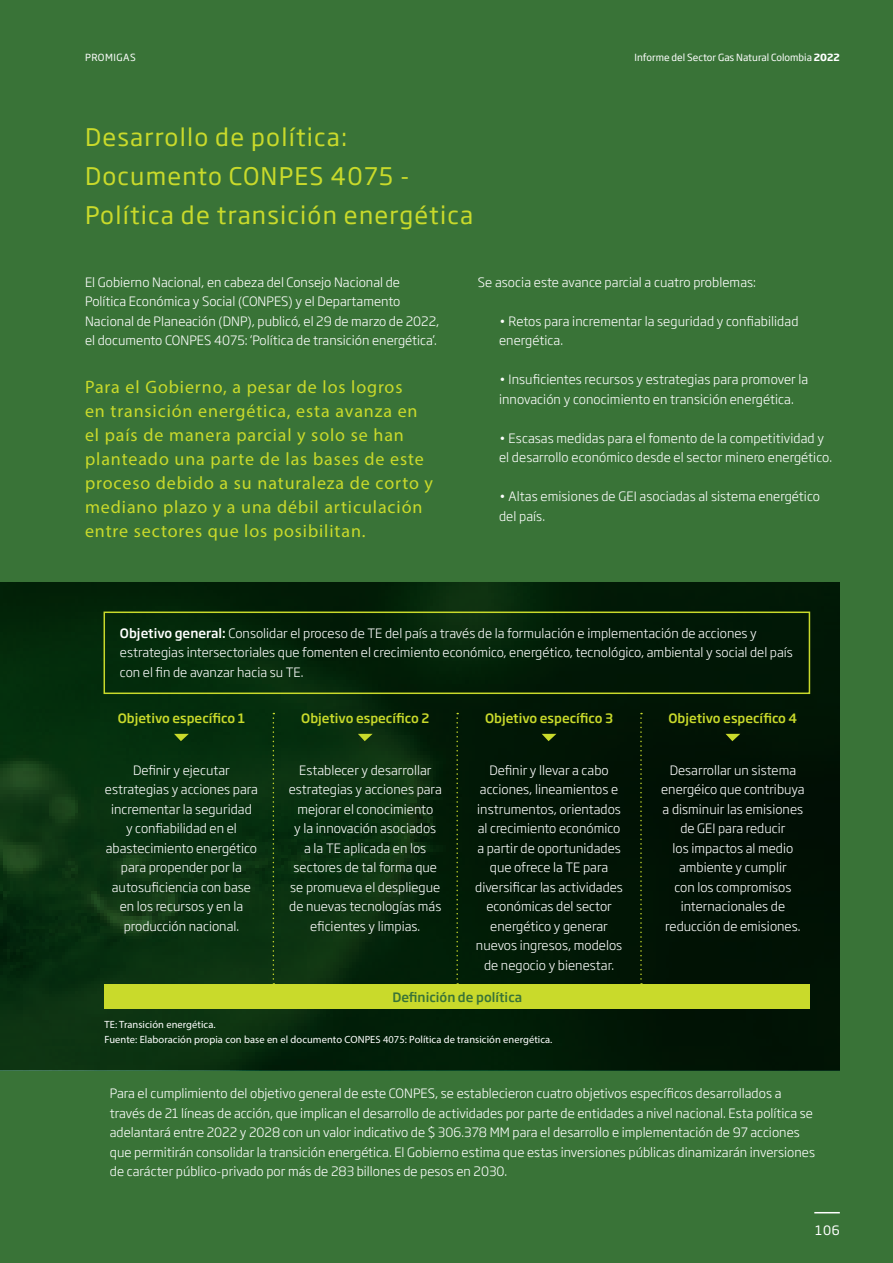
<style>
.page{position:relative;width:893px;height:1263px;background:#397337}
.page>*{position:absolute;margin:0;border:0;box-sizing:border-box;transform-origin:0 0}
.t1{font:24px/39px "Soho Gothic Pro";letter-spacing:.05em;color:#c9da2b}
.t2{font:18px/24px "Myriad Pro";letter-spacing:.05em;color:#c9da2b}
.t3{font:300 12.75px/19.5px "Soho Gothic Pro";color:#fff}
.t4{font:500 12.75px "Soho Gothic Pro";color:#c9da2b}
.t5{font:500 12.75px "Soho Gothic Pro";color:#397337}
.t6{font:12.75px "Soho Gothic Pro";color:#fff}
.t7{font:10.5px "Myriad Pro";letter-spacing:.005em;color:#fff}
.t8{font:9.75px "Soho Gothic Pro";color:#fff}
.t9{font:9.75px "Soho Gothic Pro";letter-spacing:.05em;color:#fff}
.s1{font-weight:700}
.s2{font-weight:500}
</style>
<div class="page">
<svg style="left:0;top:583px;width:840px;height:487px;background:#05230a"></svg>
<div style="left:104px;top:611px;width:706px;height:83px;border:2px solid #c9da2b"></div>
<div style="left:105px;top:985px;width:705px;height:24px;background:#c9da2b"></div>
<svg style="left:174px;top:734px;width:15px;height:7px"></svg>
<svg style="left:358px;top:734px;width:15px;height:7px"></svg>
<svg style="left:542px;top:734px;width:14px;height:7px"></svg>
<svg style="left:725px;top:734px;width:15px;height:7px"></svg>
<svg style="left:273px;top:713px;width:1px;height:272px"></svg>
<svg style="left:456px;top:713px;width:2px;height:272px"></svg>
<svg style="left:640px;top:713px;width:2px;height:272px"></svg>
<svg style="left:814px;top:1212px;width:26px;height:1px"></svg>
<p class="t9" style="left:85px;top:50px;width:52px">PROMIGAS</p>
<p class="t8" style="left:635px;top:50px;width:207px">Informe del Sector Gas Natural Colombia <span class="s1">2022</span></p>
<p class="t1" style="left:85px;top:117px;width:390px">Desarrollo de política:<br>Documento CONPES 4075 -<br>Política de transición energética</p>
<p class="t3" style="left:85px;top:272px;width:356px">El Gobierno Nacional, en cabeza del Consejo Nacional de Política Económica y Social (CONPES) y el Departamento Nacional de Planeación (DNP), publicó, el 29 de marzo de 2022, el documento CONPES 4075: ‘Política de transición energética’.</p>
<p class="t2" style="left:85px;top:375px;width:350px">Para el Gobierno, a pesar de los logros<br>en transición energética, esta avanza en el país de manera parcial y solo se han planteado una parte de las bases de este proceso debido a su naturaleza de corto y mediano plazo y a una débil articulación entre sectores que los posibilitan.</p>
<p class="t3" style="left:478px;top:272px;width:280px">Se asocia este avance parcial a cuatro problemas:</p>
<p class="t3" style="left:499px;top:311px;width:301px">• Retos para incrementar la seguridad y confiabilidad energética.</p>
<p class="t3" style="left:499px;top:369px;width:311px">• Insuficientes recursos y estrategias para promover la innovación y conocimiento en transición energética.</p>
<p class="t3" style="left:499px;top:428px;width:334px">• Escasas medidas para el fomento de la competitividad y el desarrollo económico desde el sector minero energético.</p>
<p class="t3" style="left:499px;top:486px;width:322px">• Altas emisiones de GEI asociadas al sistema energético del país.</p>
<p class="t3" style="left:120px;top:622px;width:674px"><span class="s2">Objetivo general:</span> Consolidar el proceso de TE del país a través de la formulación e implementación de acciones y estrategias intersectoriales que fomenten el crecimiento económico, energético, tecnológico, ambiental y social del país con el fin de avanzar hacia su TE.</p>
<p class="t4" style="left:118px;top:708px;width:129px">Objetivo específico 1</p>
<p class="t4" style="left:301px;top:708px;width:130px">Objetivo específico 2</p>
<p class="t4" style="left:485px;top:708px;width:130px">Objetivo específico 3</p>
<p class="t4" style="left:668px;top:708px;width:130px">Objetivo específico 4</p>
<p class="t3" style="left:105px;top:760px;width:155px;text-align:center">Definir y ejecutar estrategias y acciones para incrementar la seguridad<br>y confiabilidad en el abastecimiento energético para propender por la autosuficiencia con base en los recursos y en la producción nacional.</p>
<p class="t3" style="left:289px;top:760px;width:155px;text-align:center">Establecer y desarrollar estrategias y acciones para mejorar el conocimiento<br>y la innovación asociados<br>a la TE aplicada en los sectores de tal forma que se promueva el despliegue de nuevas tecnologías más eficientes y limpias.</p>
<p class="t3" style="left:475px;top:760px;width:149px;text-align:center">Definir y llevar a cabo acciones, lineamientos e instrumentos, orientados al crecimiento económico a partir de oportunidades que ofrece la TE para diversificar las actividades económicas del sector energético y generar nuevos ingresos, modelos de negocio y bienestar.</p>
<p class="t3" style="left:661px;top:760px;width:145px;text-align:center">Desarrollar un sistema energéico que contribuya a disminuir las emisiones de GEI para reducir<br>los impactos al medio ambiente y cumplir<br>con los compromisos internacionales de reducción de emisiones.</p>
<p class="t5" style="left:392px;top:987px;width:131px">Definición de política</p>
<p class="t7" style="left:105px;top:1018px;width:112px">TE: Transición energética.</p>
<p class="t7" style="left:105px;top:1033px;width:449px">Fuente: Elaboración propia con base en el documento CONPES 4075: Política de transición energética.</p>
<p class="t3" style="left:110px;top:1083px;width:707px">Para el cumplimiento del objetivo general de este CONPES, se establecieron cuatro objetivos específicos desarrollados a través de 21 líneas de acción, que implican el desarrollo de actividades por parte de entidades a nivel nacional. Esta política se adelantará entre 2022 y 2028 con un valor indicativo de $ 306.378 MM para el desarrollo e implementación de 97 acciones que permitirán consolidar la transición energética. El Gobierno estima que estas inversiones públicas dinamizarán inversiones de carácter público-privado por más de 283 billones de pesos en 2030.</p>
<p class="t6" style="left:815px;top:1221px;width:26px">106</p>
</div>
